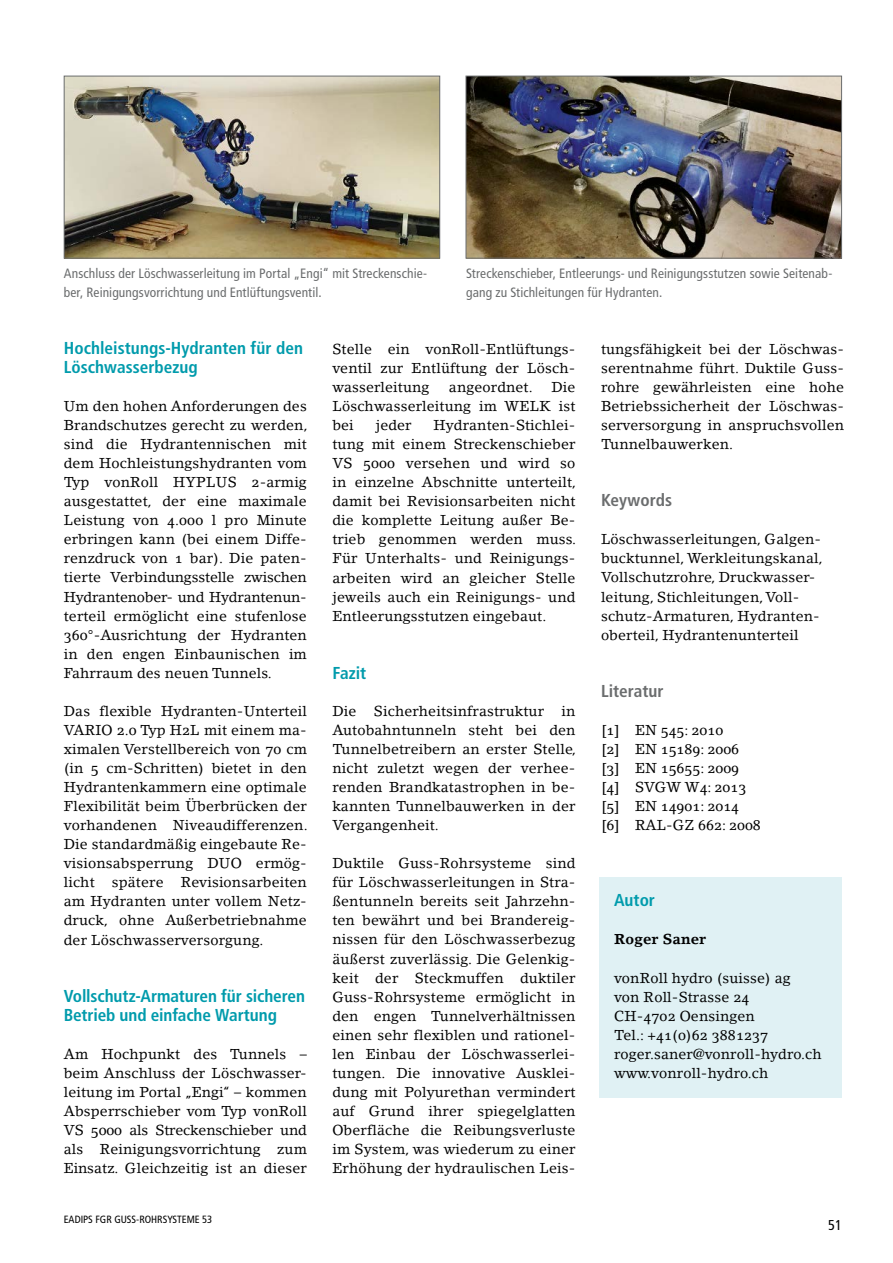
<style>
.page{position:relative;width:893px;height:1263px;background:#fff}
.page>*{position:absolute;margin:0;border:0;box-sizing:border-box;transform-origin:0 0}
.t1{font:700 condensed 17.25px/19px "Frutiger";letter-spacing:-.005em;color:#009bac}
.t2{font:700 condensed 17.25px "Frutiger";letter-spacing:.005em;color:#6b6d6e}
.t3{font:14.25px/19px "Lino Letter Roman Os F";letter-spacing:.01em;color:#000;text-align:justify}
.t4{font:14.25px "Lino Letter Bold Os F";letter-spacing:.01em;color:#000}
.t5{font:condensed 14.25px "Frutiger";color:#000}
.t6{font:condensed 13.5px/19px "Frutiger";letter-spacing:.01em;color:#6b6d6e}
.t7{font:condensed 10.5px "Frutiger";color:#000}
</style>
<div class="page">
<img style="left:66px;top:78px;width:372px;height:179px">
<div style="left:64px;top:76px;width:376px;height:183px;border:1px solid #6b6d6e"></div>
<img style="left:468px;top:78px;width:372px;height:179px">
<div style="left:466px;top:76px;width:376px;height:183px;border:1px solid #6b6d6e"></div>
<div style="left:600px;top:877px;width:242px;height:220px;background:#e0f1f4"></div>
<p class="t6" style="left:64px;top:263px;width:365px">Anschluss der Löschwasserleitung im Portal „Engi“ mit Streckenschie&shy;ber, Reinigungsvorrichtung und Entlüftungsventil.</p>
<p class="t6" style="left:466px;top:263px;width:368px">Streckenschieber, Entleerungs- und Reinigungsstutzen sowie Seitenab&shy;gang zu Stichleitungen für Hydranten.</p>
<p class="t1" style="left:64px;top:338px;width:241px">Hochleistungs-Hydranten für den<br>Löschwasserbezug</p>
<p class="t3" style="left:64px;top:396px;width:245px">Um den hohen Anforderungen des Brandschutzes gerecht zu werden, sind die Hydrantennischen mit dem Hochleistungshydranten vom Typ vonRoll HYPLUS 2-armig ausgestattet, der eine maximale Leistung von 4.000 l pro Minute erbringen kann (bei einem Diffe&shy;renzdruck von 1 bar). Die paten&shy;tierte Verbindungsstelle zwischen Hydrantenober- und Hydrantenun&shy;terteil ermöglicht eine stufenlose 360°-Ausrichtung der Hydranten in den engen Einbaunischen im Fahrraum des neuen Tunnels.</p>
<p class="t3" style="left:64px;top:701px;width:245px">Das flexible Hydranten-Unterteil VARIO 2.0 Typ H2L mit einem ma&shy;ximalen Verstellbereich von 70 cm (in 5 cm-Schritten) bietet in den Hydrantenkammern eine optimale Flexibilität beim Überbrücken der vorhandenen Niveaudifferenzen.<br>Die standardmäßig eingebaute Re&shy;visionsabsperrung DUO ermög&shy;licht spätere Revisionsarbeiten am Hydranten unter vollem Netz&shy;druck, ohne Außerbetriebnahme der Löschwasserversorgung.</p>
<p class="t1" style="left:64px;top:986px;width:243px">Vollschutz-Armaturen für sicheren<br>Betrieb und einfache Wartung</p>
<p class="t3" style="left:64px;top:1044px;width:245px">Am Hochpunkt des Tunnels – beim Anschluss der Löschwasser&shy;leitung im Portal „Engi“ – kommen Absperrschieber vom Typ vonRoll VS 5000 als Streckenschieber und als Reinigungsvorrichtung zum Einsatz. Gleichzeitig ist an dieser</p>
<p class="t7" style="left:64px;top:1213px;width:150px">EADIPS FGR GUSS-ROHRSYSTEME 53</p>
<p class="t3" style="left:332px;top:339px;width:245px">Stelle ein vonRoll-Entlüftungs&shy;ventil zur Entlüftung der Lösch&shy;wasserleitung</p>
<p class="t3" style="left:332px;top:377px;width:245px;text-indent:219px">Die Löschwasserleitung im WELK ist bei</p>
<p class="t3" style="left:449px;top:377px;width:85px">angeordnet.</p>
<p class="t3" style="left:332px;top:415px;width:245px;text-indent:101px">Hydranten-Stichlei&shy;tung mit einem Streckenschieber VS 5000 versehen und wird so in einzelne Abschnitte unterteilt, damit bei Revisionsarbeiten nicht die komplette Leitung außer Be&shy;trieb genommen werden muss.<br>Für Unterhalts- und Reinigungs&shy;arbeiten wird an gleicher Stelle jeweils auch ein Reinigungs- und Entleerungsstutzen eingebaut.</p>
<p class="t3" style="left:376px;top:415px;width:37px">jeder</p>
<p class="t1" style="left:332px;top:664px;width:35px">Fazit</p>
<p class="t3" style="left:332px;top:701px;width:245px">Die Sicherheitsinfrastruktur in Autobahntunneln steht bei den Tunnelbetreibern an erster Stelle, nicht zuletzt wegen der verhee&shy;renden Brandkatastrophen in be&shy;kannten Tunnelbauwerken in der Vergangenheit.</p>
<p class="t3" style="left:332px;top:854px;width:245px">Duktile Guss-Rohrsysteme sind für Löschwasserleitungen in Stra&shy;ßentunneln bereits seit Jahrzehn&shy;ten bewährt und bei Brandereig&shy;nissen für den Löschwasserbezug äußerst zuverlässig. Die Gelenkig&shy;keit der Steckmuffen duktiler Guss-Rohrsysteme ermöglicht in den engen Tunnelverhältnissen einen sehr flexiblen und rationel&shy;len Einbau der Löschwasserlei&shy;tungen. Die innovative Ausklei&shy;dung mit Polyurethan vermindert auf Grund ihrer spiegelglatten Oberfläche die Reibungsverluste im System, was wiederum zu einer Erhöhung der hydraulischen Leis-</p>
<p class="t3" style="left:601px;top:339px;width:245px">tungsfähigkeit bei der Löschwas&shy;serentnahme führt. Duktile Guss&shy;rohre gewährleisten eine hohe Betriebssicherheit der Löschwas&shy;serversorgung in anspruchsvollen Tunnelbauwerken.</p>
<p class="t2" style="left:601px;top:490px;width:73px">Keywords</p>
<p class="t3" style="left:601px;top:530px;width:223px;text-align:left">Löschwasserleitungen, Galgen&shy;bucktunnel, Werkleitungskanal,<br>Vollschutzrohre, Druckwasser&shy;leitung, Stichleitungen, Voll&shy;schutz-Armaturen, Hydranten&shy;oberteil, Hydrantenunterteil</p>
<p class="t2" style="left:601px;top:681px;width:64px">Literatur</p>
<p class="t3" style="left:601px;top:720px;width:161px;text-align:left">[1] EN 545: 2010<br>[2] EN 15189: 2006 [3] EN 15655: 2009 [4] SVGW W4: 2013 [5] EN 14901: 2014 [6] RAL-GZ 662: 2008</p>
<p class="t1" style="left:614px;top:891px;width:42px">Autor</p>
<p class="t4" style="left:614px;top:931px;width:94px">Roger Saner</p>
<p class="t3" style="left:614px;top:968px;width:209px;text-align:left">vonRoll hydro (suisse) ag<br>von Roll-Strasse 24<br>CH-4702 Oensingen<br>Tel.: +41(0)62 3881237 roger.saner@vonroll-hydro.ch www.vonroll-hydro.ch</p>
<p class="t5" style="left:828px;top:1217px;width:15px">51</p>
</div>
